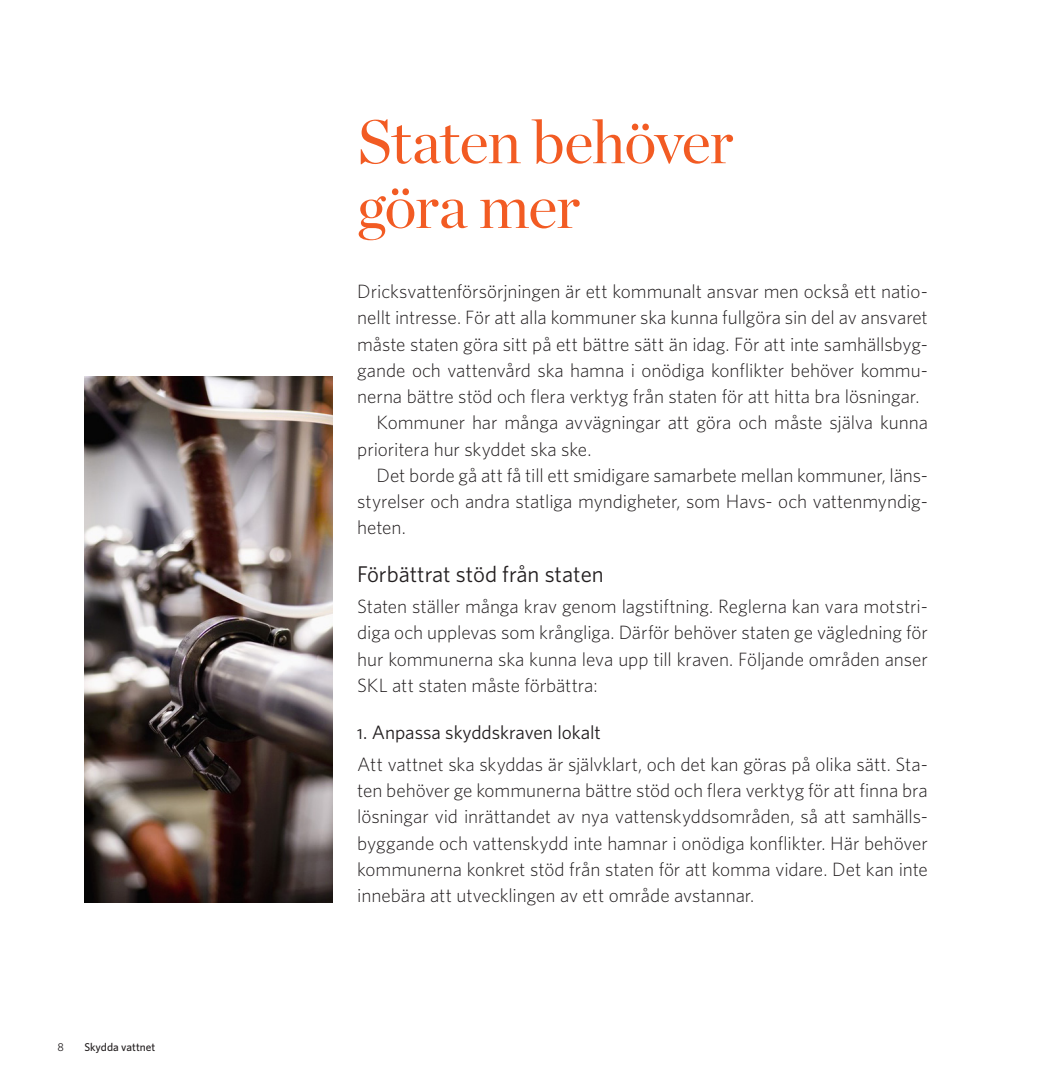
<style>
.page{position:relative;width:1042px;height:1092px;background:#fff}
.page>*{position:absolute;margin:0;border:0;box-sizing:border-box;transform-origin:0 0}
.t1{font:61.25px/64.8px "Chronicle Display";letter-spacing:-.015em;color:#f25b23}
.t2{font:22.75px "Whitney";color:#231f20}
.t3{font:300 19.25px/26.2px "Whitney";color:#231f20;text-align:justify}
.t4{font:19.25px "Whitney";color:#231f20}
.t5{font:500 11.38px "Whitney";color:#231f20}
.t6{font:11.38px "Whitney";color:#231f20}
</style>
<div class="page">
<img style="left:84px;top:377px;width:248px;height:525px">
<p class="t6" style="left:57px;top:1039px;width:8px">8</p>
<p class="t5" style="left:84px;top:1039px;width:73px">Skydda vattnet</p>
<h1 class="t1" style="left:357px;top:105px;width:378px">Staten behöver göra mer</h1>
<p class="t3" style="left:357px;top:277px;width:572px">Dricksvattenförsörjningen är ett kommunalt ansvar men också ett natio-</p>
<p class="t3" style="left:357px;top:304px;width:572px">nellt intresse. För att alla kommuner ska kunna fullgöra sin del av ansvaret</p>
<p class="t3" style="left:357px;top:330px;width:572px">måste staten göra sitt på ett bättre sätt än idag. För att inte samhällsbyg-</p>
<p class="t3" style="left:357px;top:356px;width:572px">gande och vattenvård ska hamna i onödiga konflikter behöver kommu-</p>
<p class="t3" style="left:357px;top:382px;width:564px">nerna bättre stöd och flera verktyg från staten för att hitta bra lösningar.</p>
<p class="t3" style="left:376px;top:409px;width:553px">Kommuner har många avvägningar att göra och måste själva kunna</p>
<p class="t3" style="left:357px;top:435px;width:236px">prioritera hur skyddet ska ske.</p>
<p class="t3" style="left:376px;top:461px;width:553px">Det borde gå att få till ett smidigare samarbete mellan kommuner, läns-</p>
<p class="t3" style="left:357px;top:487px;width:572px">styrelser och andra statliga myndigheter, som Havs- och vattenmyndig-</p>
<p class="t3" style="left:357px;top:514px;width:50px">heten.</p>
<p class="t2" style="left:357px;top:558px;width:248px">Förbättrat stöd från staten</p>
<p class="t3" style="left:357px;top:592px;width:572px">Staten ställer många krav genom lagstiftning. Reglerna kan vara motstri&shy;diga och upplevas som krångliga. Därför behöver staten ge vägledning för hur kommunerna ska kunna leva upp till kraven. Följande områden anser SKL att staten måste förbättra:</p>
<p class="t4" style="left:357px;top:719px;width:245px">1. Anpassa skyddskraven lokalt</p>
<p class="t3" style="left:357px;top:750px;width:572px">Att vattnet ska skyddas är självklart, och det kan göras på olika sätt. Sta&shy;ten behöver ge kommunerna bättre stöd och flera verktyg för att finna bra lösningar vid inrättandet av nya vattenskyddsområden, så att samhälls&shy;byggande och vattenskydd inte hamnar i onödiga konflikter. Här behöver kommunerna konkret stöd från staten för att komma vidare. Det kan inte innebära att utvecklingen av ett område avstannar.</p>
</div>
